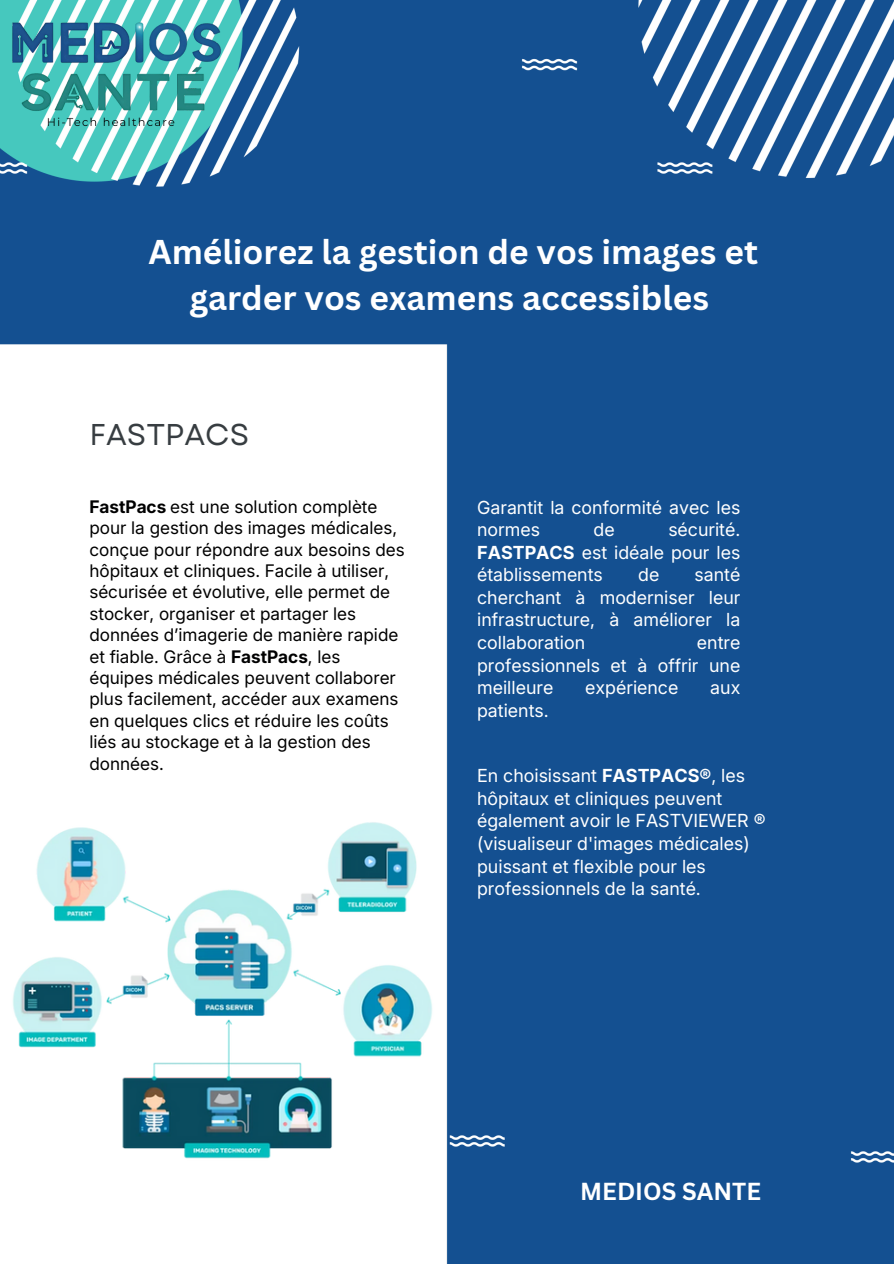
<style>
.page{position:relative;width:894px;height:1264px;background:#fff}
.page>*{position:absolute;margin:0;border:0;box-sizing:border-box;transform-origin:0 0}
.t1{font:700 33.45px/46.2px "Canva Sans";color:#fff;text-align:center}
.t2{font:30px "Garet";color:#373d41}
.t3{font:700 24px "Canva Sans";color:#fff}
.t4{font:18px/22.5px "Inter 18 pt";color:#fff;text-align:justify}
.t5{font:17.4px/21.5px "Inter 18 pt";color:#000001}
.s1{font-weight:700}
</style>
<div class="page">
<img style="left:0;top:0;width:893px;height:1263px">
<img style="left:0;top:808px;width:445px;height:354px">
<img style="left:0;top:0;width:257px;height:215px">
<h1 class="t1" style="left:148px;top:228px;width:611px">Améliorez la gestion de vos images et garder vos examens accessibles</h1>
<h2 class="t2" style="left:89px;top:413px;width:161px">FASTPACS</h2>
<p class="t5" style="left:89px;top:495px;width:317px"><span class="s1">FastPacs</span> est une solution complète pour la gestion des images médicales, conçue pour répondre aux besoins des hôpitaux et cliniques. Facile à utiliser, sécurisée et évolutive, elle permet de stocker, organiser et partager les données d imagerie de manière rapide et fiable. Grâce à <span class="s1">FastPacs</span>, les équipes médicales peuvent collaborer plus facilement, accéder aux examens en quelques clics et réduire les coûts liés au stockage et à la gestion des données.</p>
<p class="t4" style="left:477px;top:496px;width:265px">Garantit la conformité avec les normes</p>
<p class="t4" style="left:477px;top:518px;width:265px;text-indent:191px">sécurité.<br><span class="s1">FASTPACS</span> est idéale pour les établissements</p>
<p class="t4" style="left:593px;top:518px;width:23px">de</p>
<p class="t4" style="left:477px;top:563px;width:265px;text-indent:217px">santé cherchant à moderniser leur infrastructure, à améliorer la collaboration</p>
<p class="t4" style="left:638px;top:563px;width:23px">de</p>
<p class="t4" style="left:477px;top:631px;width:265px;text-indent:220px">entre professionnels et à offrir une meilleure</p>
<p class="t4" style="left:585px;top:676px;width:95px">expérience</p>
<p class="t4" style="left:710px;top:676px;width:32px">aux</p>
<p class="t4" style="left:477px;top:698px;width:73px">patients.</p>
<p class="t4" style="left:477px;top:764px;width:290px;text-align:left">En choisissant <span class="s1">FASTPACS®</span>, les hôpitaux et cliniques peuvent également avoir le FASTVIEWER ® (visualiseur d'images médicales) puissant et flexible pour les professionnels de la santé.</p>
<h3 class="t3" style="left:580px;top:1174px;width:182px">MEDIOS SANTE</h3>
</div>
